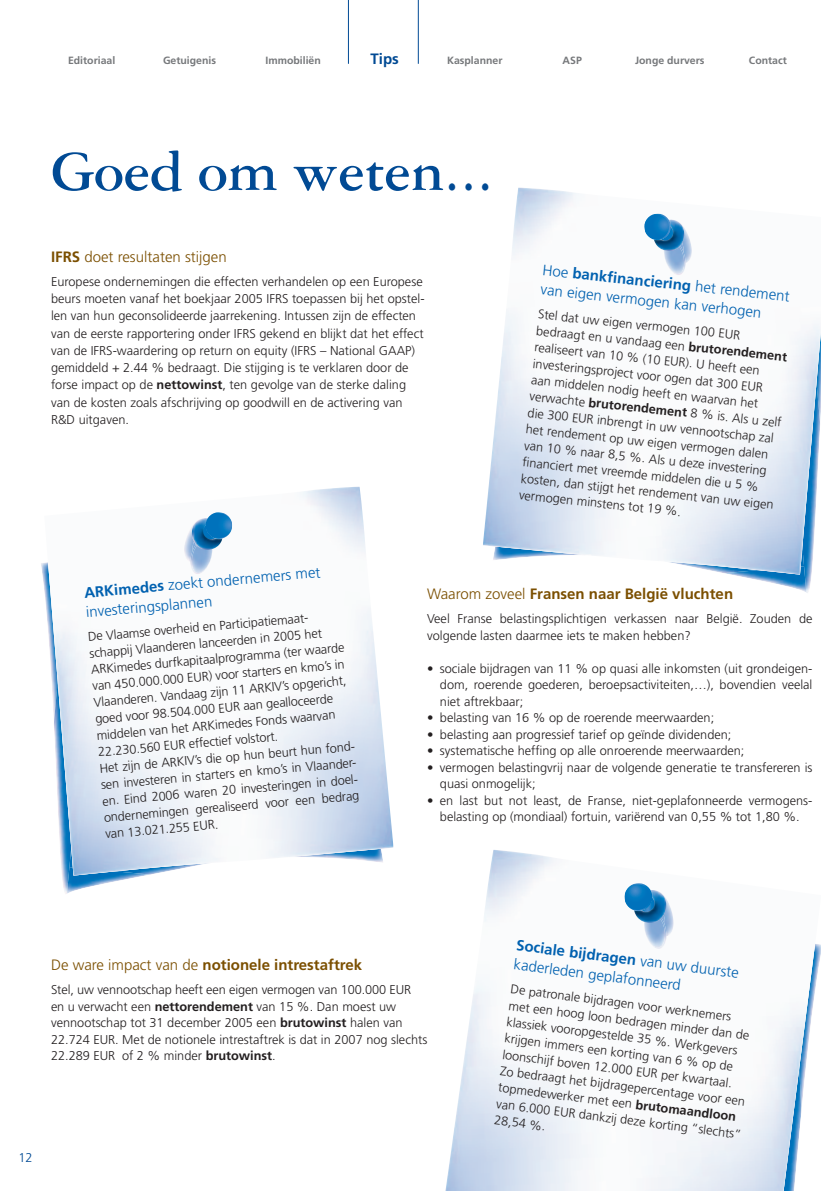
<style>
.page{position:relative;width:821px;height:1191px;background:#fff}
.page>*{position:absolute;margin:0;border:0;box-sizing:border-box;transform-origin:0 0}
.t1{font:700 60px "Garamond Three";letter-spacing:-.005em;color:#014a94}
.t2{font:300 15px/19.5px "Frutiger LT Std";color:#0161b0}
.t3{font:700 15px "Frutiger LT Std";color:#7b4f00}
.t4{font:300 15px "Frutiger LT Std";color:#7b4f00}
.t5{font:700 15px "Frutiger";color:#014a94}
.t6{font:300 12.75px/16.5px "Frutiger LT Std";color:#231f20}
.t7{font:300 12.75px "Frutiger LT Std";color:#014a94}
.t8{font:700 10.5px "Frutiger";color:#76787b}
.s1{font-weight:700}
.s2{font-weight:300}
</style>
<div class="page">
<img style="left:806px;top:574px;width:6px;height:19px">
<img style="left:730px;top:574px;width:76px;height:18px">
<img style="left:483px;top:187px;width:338px;height:387px">
<img style="left:684px;top:220px;width:8px;height:43px">
<img style="left:662px;top:239px;width:23px;height:36px">
<img style="left:662px;top:240px;width:23px;height:34px">
<img style="left:654px;top:219px;width:30px;height:32px">
<svg style="left:643px;top:213px;width:33px;height:31px"></svg>
<img style="left:41px;top:563px;width:3px;height:21px">
<img style="left:62px;top:875px;width:5px;height:19px">
<img style="left:67px;top:875px;width:79px;height:19px">
<img style="left:44px;top:486px;width:349px;height:389px">
<img style="left:184px;top:519px;width:8px;height:42px">
<img style="left:190px;top:537px;width:24px;height:37px">
<img style="left:190px;top:538px;width:24px;height:35px">
<img style="left:192px;top:518px;width:30px;height:32px">
<svg style="left:200px;top:511px;width:33px;height:31px"></svg>
<img style="left:445px;top:850px;width:376px;height:341px">
<img style="left:666px;top:891px;width:7px;height:45px">
<img style="left:643px;top:947px;width:23px;height:2px">
<img style="left:643px;top:923px;width:23px;height:24px">
<img style="left:634px;top:890px;width:32px;height:33px">
<svg style="left:624px;top:883px;width:28px;height:28px"></svg>
<svg style="left:624px;top:884px;width:27px;height:26px"></svg>
<hr style="left:418px;top:0;width:1px;height:64px;background:#014a94">
<hr style="left:348px;top:0;width:1px;height:64px;background:#014a94">
<p class="t8" style="left:68px;top:56px;width:49px">Editoriaal</p>
<p class="t8" style="left:163px;top:56px;width:55px">Getuigenis</p>
<p class="t8" style="left:265px;top:56px;width:57px">Immobiliën</p>
<p class="t5" style="left:370px;top:53px;width:30px">Tips</p>
<p class="t8" style="left:447px;top:56px;width:57px">Kasplanner</p>
<p class="t8" style="left:562px;top:56px;width:21px">ASP</p>
<p class="t8" style="left:635px;top:56px;width:71px">Jonge durvers</p>
<p class="t8" style="left:749px;top:56px;width:39px">Contact</p>
<h1 class="t1" style="left:51px;top:150px;width:444px">Goed om weten…</h1>
<p class="t4" style="left:51px;top:251px;width:177px"><span class="s1">IFRS</span> doet resultaten stijgen</p>
<p class="t6" style="left:51px;top:274px;width:375px;line-height:17.2px">Europese ondernemingen die effecten verhandelen op een Europese beurs moeten vanaf het boekjaar 2005 IFRS toepassen bij het opstel&shy;len van hun geconsolideerde jaarrekening. Intussen zijn de effecten van de eerste rapportering onder IFRS gekend en blijkt dat het effect van de IFRS-waardering op return on equity (IFRS – National GAAP) gemiddeld + 2.44 % bedraagt. Die stijging is te verklaren door de forse impact op de <span class="s1">nettowinst</span>, ten gevolge van de sterke daling van de kosten zoals afschrijving op goodwill en de activering van R&amp;D uitgaven.</p>
<p class="t2" style="left:543px;top:261px;width:250px;rotate:6deg">Hoe <span class="s1">bankfi nanciering</span> het rendement van eigen vermogen kan verhogen</p>
<p class="t6" style="left:539px;top:307px;width:256px;rotate:6deg">Stel dat uw eigen vermogen 100 EUR bedraagt en u vandaag een <span class="s1">brutorendement </span>realiseert van 10 % (10 EUR). U heeft een investeringsproject voor ogen dat 300 EUR aan middelen nodig heeft en waarvan het verwachte <span class="s1">brutorendement</span> 8 % is. Als u zelf die 300 EUR inbrengt in uw vennootschap zal het rendement op uw eigen vermogen dalen van 10 % naar 8,5 %. Als u deze investering<br>fi nanciert met vreemde middelen die u 5 % kosten, dan stijgt het rendement van uw eigen vermogen minstens tot 19 %.</p>
<p class="t2" style="left:83px;top:584px;width:238px;rotate:-5deg"><span class="s1">ARKimedes</span> zoekt ondernemers met investeringsplannen</p>
<p class="t6" style="left:87px;top:629px;width:260px;rotate:-5deg">De Vlaamse overheid en Participatiemaat&shy;schappij Vlaanderen lanceerden in 2005 het ARKimedes durfkapitaalprogramma (ter waarde van 450.000.000 EUR) voor starters en kmo’s in Vlaanderen. Vandaag zijn 11 ARKIV’s opgericht, goed voor 98.504.000 EUR aan gealloceerde middelen van het ARKimedes Fonds waarvan 22.230.560 EUR effectief volstort.<br>Het zijn de ARKIV’s die op hun beurt hun fond&shy;sen investeren in starters en kmo’s in Vlaander&shy;en. Eind 2006 waren 20 investeringen in doel&shy;ondernemingen gerealiseerd voor een bedrag van 13.021.255 EUR.</p>
<p class="t3" style="left:427px;top:588px;width:307px"><span class="s2">Waarom zoveel</span> Fransen naar België vluchten</p>
<p class="t6" style="left:427px;top:611px;width:387px">Veel Franse belastingsplichtigen verkassen naar België. Zouden de volgende lasten daarmee iets te maken hebben?</p>
<p class="t6" style="left:440px;top:661px;width:374px;text-align:justify;text-indent:-13px">• sociale bijdragen van 11 % op quasi alle inkomsten (uit grondeigen&shy;dom, roerende goederen, beroepsactiviteiten,…), bovendien veelal niet aftrekbaar;</p>
<p class="t6" style="left:427px;top:710px;width:288px">• belasting van 16 % op de roerende meerwaarden;</p>
<p class="t6" style="left:427px;top:727px;width:306px">• belasting aan progressief tarief op geïnde dividenden;</p>
<p class="t6" style="left:427px;top:743px;width:319px">• systematische heffing op alle onroerende meerwaarden;</p>
<p class="t6" style="left:440px;top:760px;width:374px;text-indent:-13px">• vermogen belastingvrij naar de volgende generatie te transfereren is quasi onmogelijk;</p>
<p class="t6" style="left:427px;top:793px;width:387px;text-align:center">• en last but not least, de Franse, niet-geplafonneerde vermogens&shy;belasting op (mondiaal) fortuin, variërend van 0,55 % tot 1,80 %.</p>
<p class="t3" style="left:51px;top:959px;width:312px"><span class="s2">De ware impact van de</span> notionele intrestaftrek</p>
<p class="t6" style="left:51px;top:982px;width:378px">Stel, uw vennootschap heeft een eigen vermogen van 100.000 EUR en u verwacht een <span class="s1">nettorendement</span> van 15 %. Dan moest uw vennootschap tot 31 december 2005 een <span class="s1">brutowinst</span> halen van 22.724 EUR. Met de notionele intrestaftrek is dat in 2007 nog slechts 22.289 EUR of 2 % minder <span class="s1">brutowinst</span>.</p>
<p class="t7" style="left:18px;top:1152px;width:16px">12</p>
<p class="t2" style="left:517px;top:936px;width:226px;rotate:7deg"><span class="s1">Sociale bijdragen</span> van uw duurste kaderleden geplafonneerd</p>
<p class="t6" style="left:511px;top:981px;width:248px;rotate:7deg">De patronale bijdragen voor werknemers<br>met een hoog loon bedragen minder dan de klassiek vooropgestelde 35 %. Werkgevers krijgen immers een korting van 6 % op de loonschijf boven 12.000 EUR per kwartaal.<br>Zo bedraagt het bijdragepercentage voor een topmedewerker met een <span class="s1">brutomaandloon </span>van 6.000 EUR dankzij deze korting “slechts” 28,54 %.</p>
</div>
